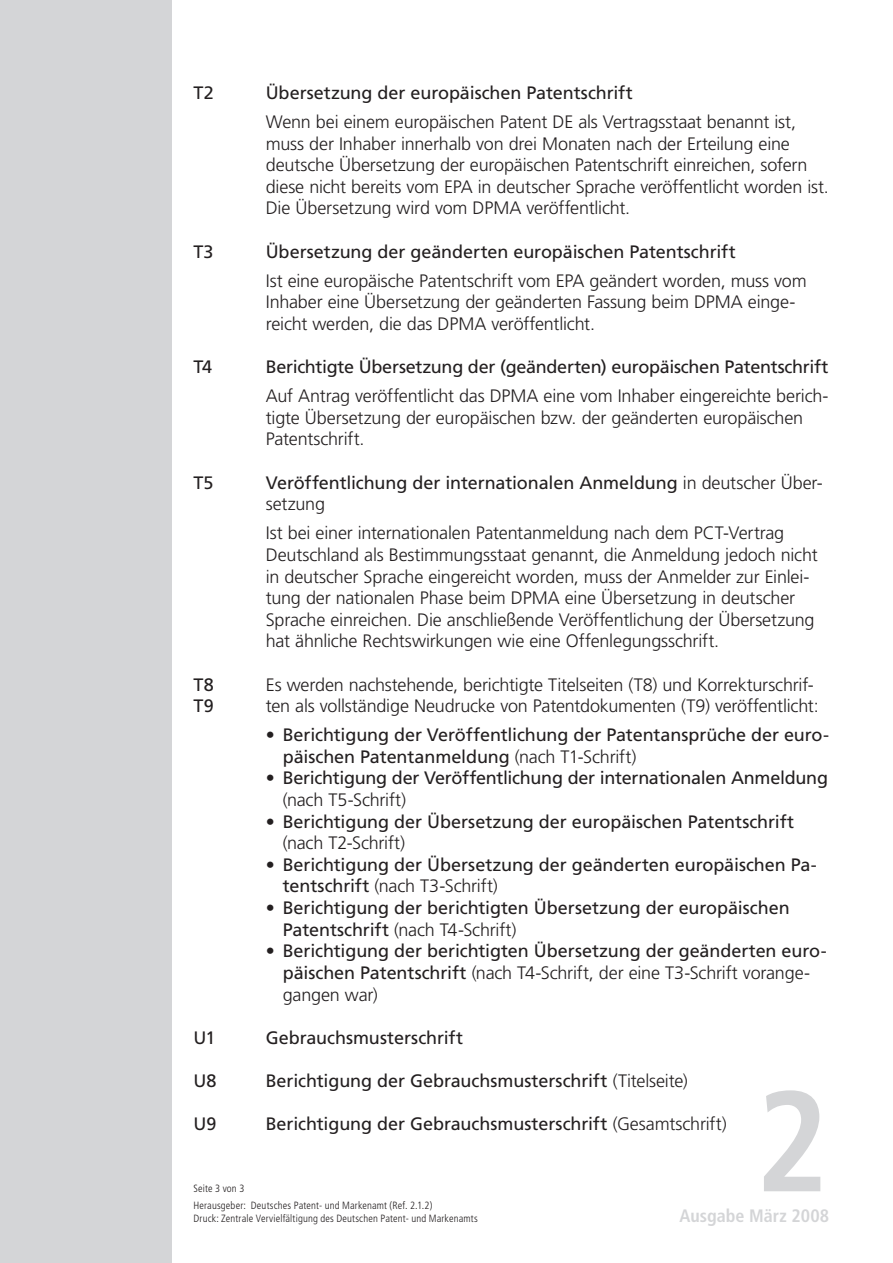
<style>
.page{position:relative;width:893px;height:1263px;background:#fff}
.page>*{position:absolute;margin:0;border:0;box-sizing:border-box;transform-origin:0 0}
.t1{font:700 condensed 142.5px "Frutiger LT";color:#d4d5d7}
.t2{font:300 18px/21.6px "Frutiger LT";letter-spacing:-.01em;color:#231f20}
.t3{font:18px/21.6px "Frutiger LT";letter-spacing:-.005em;color:#231f20}
.t4{font:700 condensed 18px "Frutiger LT";color:#d4d5d7}
.t5{font:300 condensed 10.5px/12.6px "Frutiger LT";letter-spacing:.015em;color:#231f20}
.s1{font-weight:300}
</style>
<div class="page">
<div style="left:0;top:0;width:172px;height:1263px;background:#d4d5d7"></div>
<p class="t3" style="left:266px;top:82px;width:369px">Übersetzung der europäischen Patentschrift</p>
<p class="t2" style="left:266px;top:111px;width:565px">Wenn bei einem europäischen Patent DE als Vertragsstaat benannt ist, muss der Inhaber innerhalb von drei Monaten nach der Erteilung eine deutsche Übersetzung der europäischen Patentschrift einreichen, sofern diese nicht bereits vom EPA in deutscher Sprache veröffentlicht worden ist.<br>Die Übersetzung wird vom DPMA veröffentlicht.</p>
<p class="t3" style="left:266px;top:241px;width:472px">Übersetzung der geänderten europäischen Patentschrift</p>
<p class="t2" style="left:266px;top:270px;width:542px">Ist eine europäische Patentschrift vom EPA geändert worden, muss vom<br>Inhaber eine Übersetzung der geänderten Fassung beim DPMA einge&shy;reicht werden, die das DPMA veröffentlicht.</p>
<p class="t3" style="left:266px;top:356px;width:564px">Berichtigte Übersetzung der (geänderten) europäischen Patentschrift</p>
<p class="t2" style="left:266px;top:385px;width:564px">Auf Antrag veröffentlicht das DPMA eine vom Inhaber eingereichte berich&shy;tigte Übersetzung der europäischen bzw. der geänderten europäischen<br>Patentschrift.</p>
<p class="t3" style="left:266px;top:472px;width:558px">Veröffentlichung der internationalen Anmeldung <span class="s1">in deutscher Über&shy;setzung</span></p>
<p class="t2" style="left:266px;top:523px;width:553px">Ist bei einer internationalen Patentanmeldung nach dem PCT-Vertrag Deutschland als Bestimmungsstaat genannt, die Anmeldung jedoch nicht in deutscher Sprache eingereicht worden, muss der Anmelder zur Einlei&shy;tung der nationalen Phase beim DPMA eine Übersetzung in deutscher Sprache einreichen. Die anschließende Veröffentlichung der Übersetzung hat ähnliche Rechtswirkungen wie eine Offenlegungsschrift.</p>
<p class="t2" style="left:266px;top:674px;width:554px">Es werden nachstehende, berichtigte Titelseiten (T8) und Korrekturschrif&shy;ten als vollständige Neudrucke von Patentdokumenten (T9) veröffentlicht:</p>
<p class="t3" style="left:283px;top:724px;width:548px;text-indent:-17px"><span class="s1">•</span> Berichtigung der Veröffentlichung der Patentansprüche der euro&shy;päischen Patentanmeldung <span class="s1">(nach T1-Schrift)</span></p>
<p class="t3" style="left:283px;top:767px;width:547px;text-indent:-17px"><span class="s1">•</span> Berichtigung der Veröffentlichung der internationalen Anmeldung <span class="s1">(nach T5-Schrift)</span></p>
<p class="t3" style="left:283px;top:811px;width:513px;text-indent:-17px"><span class="s1">•</span> Berichtigung der Übersetzung der europäischen Patentschrift <span class="s1">(nach T2-Schrift)</span></p>
<p class="t3" style="left:283px;top:854px;width:536px;text-indent:-17px"><span class="s1">•</span> Berichtigung der Übersetzung der geänderten europäischen Pa&shy;tentschrift <span class="s1">(nach T3-Schrift)</span></p>
<p class="t3" style="left:283px;top:897px;width:508px;text-indent:-17px"><span class="s1">•</span> Berichtigung der berichtigten Übersetzung der europäischen<br>Patentschrift <span class="s1">(nach T4-Schrift)</span></p>
<p class="t3" style="left:283px;top:940px;width:546px;text-indent:-17px"><span class="s1">•</span> Berichtigung der berichtigten Übersetzung der geänderten euro&shy;päischen Patentschrift <span class="s1">(nach T4-Schrift, der eine T3-Schrift vorange&shy;gangen war)</span></p>
<p class="t3" style="left:266px;top:1027px;width:199px">Gebrauchsmusterschrift</p>
<p class="t3" style="left:266px;top:1070px;width:423px">Berichtigung der Gebrauchsmusterschrift <span class="s1">(Titelseite)</span></p>
<p class="t3" style="left:266px;top:1113px;width:462px">Berichtigung der Gebrauchsmusterschrift <span class="s1">(Gesamtschrift)</span></p>
<h3 class="t3" style="left:193px;top:82px;width:22px">T2</h3>
<h3 class="t3" style="left:193px;top:241px;width:22px">T3</h3>
<h3 class="t3" style="left:193px;top:356px;width:20px">T4</h3>
<h3 class="t3" style="left:193px;top:472px;width:22px">T5</h3>
<h3 class="t3" style="left:193px;top:674px;width:22px">T8</h3>
<h3 class="t3" style="left:193px;top:695px;width:22px">T9</h3>
<h3 class="t3" style="left:193px;top:1027px;width:24px">U1</h3>
<h3 class="t3" style="left:193px;top:1070px;width:25px">U8</h3>
<h3 class="t3" style="left:193px;top:1113px;width:24px">U9</h3>
<p class="t1" style="left:755px;top:1057px;width:76px">2</p>
<p class="t5" style="left:193px;top:1182px;width:52px">Seite 3 von 3</p>
<p class="t5" style="left:193px;top:1199px;width:286px">Herausgeber: Deutsches Patent- und Markenamt (Ref. 2.1.2)<br>Druck: Zentrale Vervielfältigung des Deutschen Patent- und Markenamts</p>
<p class="t4" style="left:679px;top:1205px;width:151px">Ausgabe März 2008</p>
</div>
